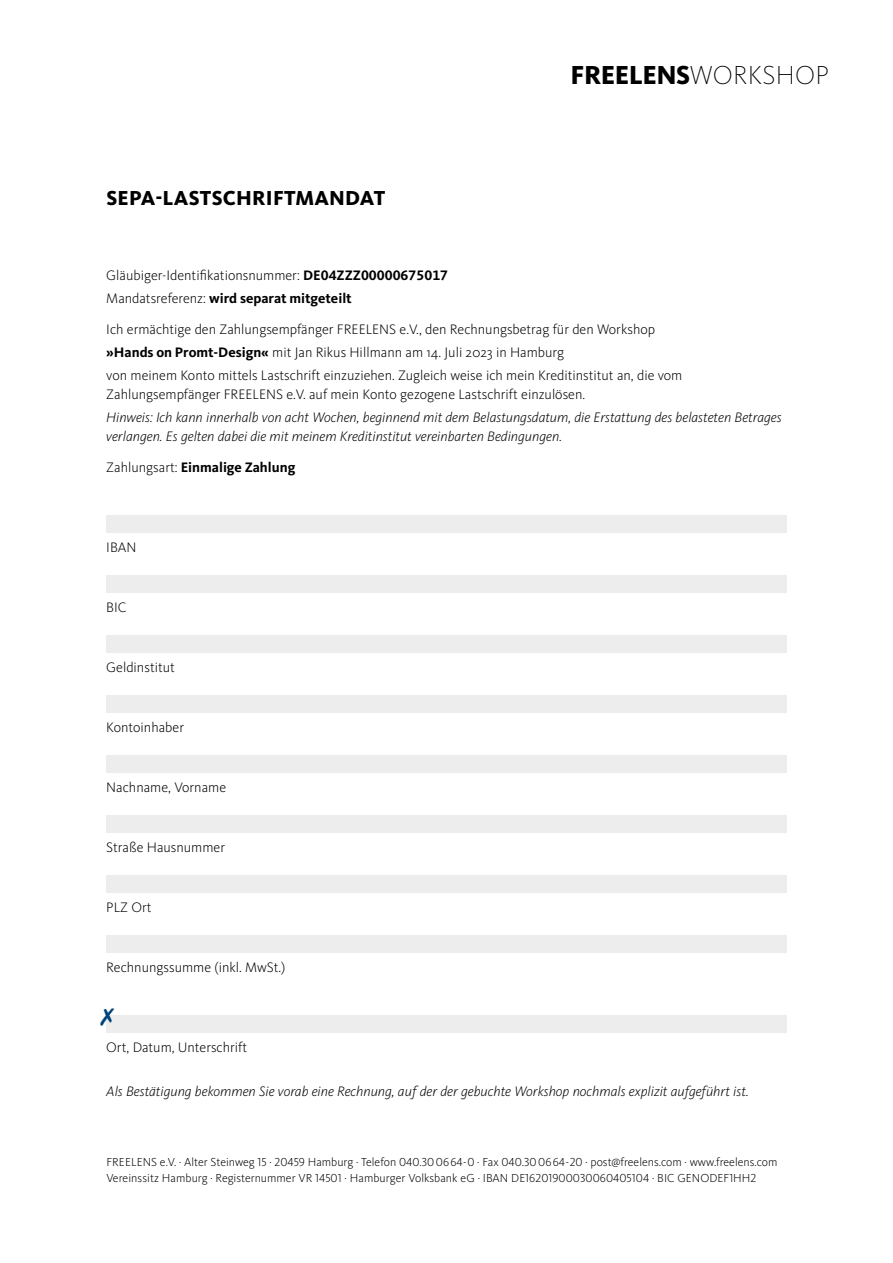
<style>
.page{position:relative;width:893px;height:1263px;background:#fff}
.page>*{position:absolute;margin:0;border:0;box-sizing:border-box;transform-origin:0 0}
.t1{font:800 27px "Kievit OT";letter-spacing:-.02em;color:#000}
.t2{font:800 21px "Kievit OT";letter-spacing:.01em;color:#000}
.t3{font:300 14.25px/23px "Kievit OT";color:#000}
.t4{font:italic 300 14.25px/18.8px "Kievit OT";color:#000}
.t5{font:700 14.25px "Kievit OT";color:#000}
.t6{font:300 12px/15.8px "Kievit OT";letter-spacing:.005em;color:#000}
.s1{font-weight:200}
.s2{font-weight:700}
.s3{font-weight:300}
</style>
<div class="page">
<div style="left:106px;top:515px;width:681px;height:17px;background:#ededed"></div>
<div style="left:106px;top:575px;width:681px;height:17px;background:#ededed"></div>
<div style="left:106px;top:635px;width:681px;height:17px;background:#ededed"></div>
<div style="left:106px;top:695px;width:681px;height:17px;background:#ededed"></div>
<div style="left:106px;top:755px;width:681px;height:17px;background:#ededed"></div>
<div style="left:106px;top:815px;width:681px;height:17px;background:#ededed"></div>
<div style="left:106px;top:875px;width:681px;height:17px;background:#ededed"></div>
<div style="left:106px;top:935px;width:681px;height:17px;background:#ededed"></div>
<div style="left:106px;top:1015px;width:681px;height:17px;background:#ededed"></div>
<h2 class="t2" style="left:106px;top:185px;width:280px">SEPA-LASTSCHRIFTMANDAT</h2>
<h1 class="t1" style="left:571px;top:59px;width:260px">FREELENS<span class="s1">WORKSHOP</span></h1>
<p class="t3" style="left:106px;top:263px;width:343px">Gläubiger-Identifikationsnummer: <span class="s2">DE04ZZZ00000675017<br></span>Mandatsreferenz: <span class="s2">wird separat mitgeteilt</span></p>
<p class="t3" style="left:106px;top:318px;width:578px">Ich ermächtige den Zahlungsempfänger FREELENS e.V., den Rechnungsbetrag für den Workshop <span class="s2">»Hands on Promt-Design«</span> mit Jan Rikus Hillmann am 14. Juli 2023 in Hamburg<br>von meinem Konto mittels Lastschrift einzuziehen. Zugleich weise ich mein Kreditinstitut an, die vom</p>
<p class="t3" style="left:106px;top:383px;width:480px">Zahlungsempfänger FREELENS e.V. auf mein Konto gezogene Lastschrift einzulösen.</p>
<p class="t4" style="left:106px;top:408px;width:677px">Hinweis: Ich kann innerhalb von acht Wochen, beginnend mit dem Belastungsdatum, die Erstattung des belasteten Betrages verlangen. Es gelten dabei die mit meinem Kreditinstitut vereinbarten Bedingungen.</p>
<p class="t5" style="left:106px;top:459px;width:191px"><span class="s3">Zahlungsart:</span> Einmalige Zahlung</p>
<p class="t3" style="left:106px;top:536px;width:32px">IBAN</p>
<p class="t3" style="left:106px;top:596px;width:22px">BIC</p>
<p class="t3" style="left:106px;top:656px;width:70px">Geldinstitut</p>
<p class="t3" style="left:106px;top:716px;width:79px">Kontoinhaber</p>
<p class="t3" style="left:106px;top:776px;width:121px">Nachname, Vorname</p>
<p class="t3" style="left:106px;top:836px;width:120px">Straße Hausnummer</p>
<p class="t3" style="left:106px;top:896px;width:47px">PLZ Ort</p>
<p class="t3" style="left:106px;top:956px;width:181px">Rechnungssumme (inkl. MwSt.)</p>
<p class="t3" style="left:106px;top:1036px;width:142px">Ort, Datum, Unterschrift</p>
<p class="t4" style="left:106px;top:1082px;width:644px">Als Bestätigung bekommen Sie vorab eine Rechnung, auf der der gebuchte Workshop nochmals explizit aufgeführt ist.</p>
<p class="t6" style="left:106px;top:1154px;width:673px">FREELENS e.V. · Alter Steinweg 15 · 20459 Hamburg · Telefon 040.300664-0 · Fax 040.300664-20 · post@freelens.com · www.freelens.com<br>Vereinssitz Hamburg · Registernummer VR 14501 · Hamburger Volksbank eG · IBAN DE16201900030060405104 · BIC GENODEF1HH2</p>
</div>
